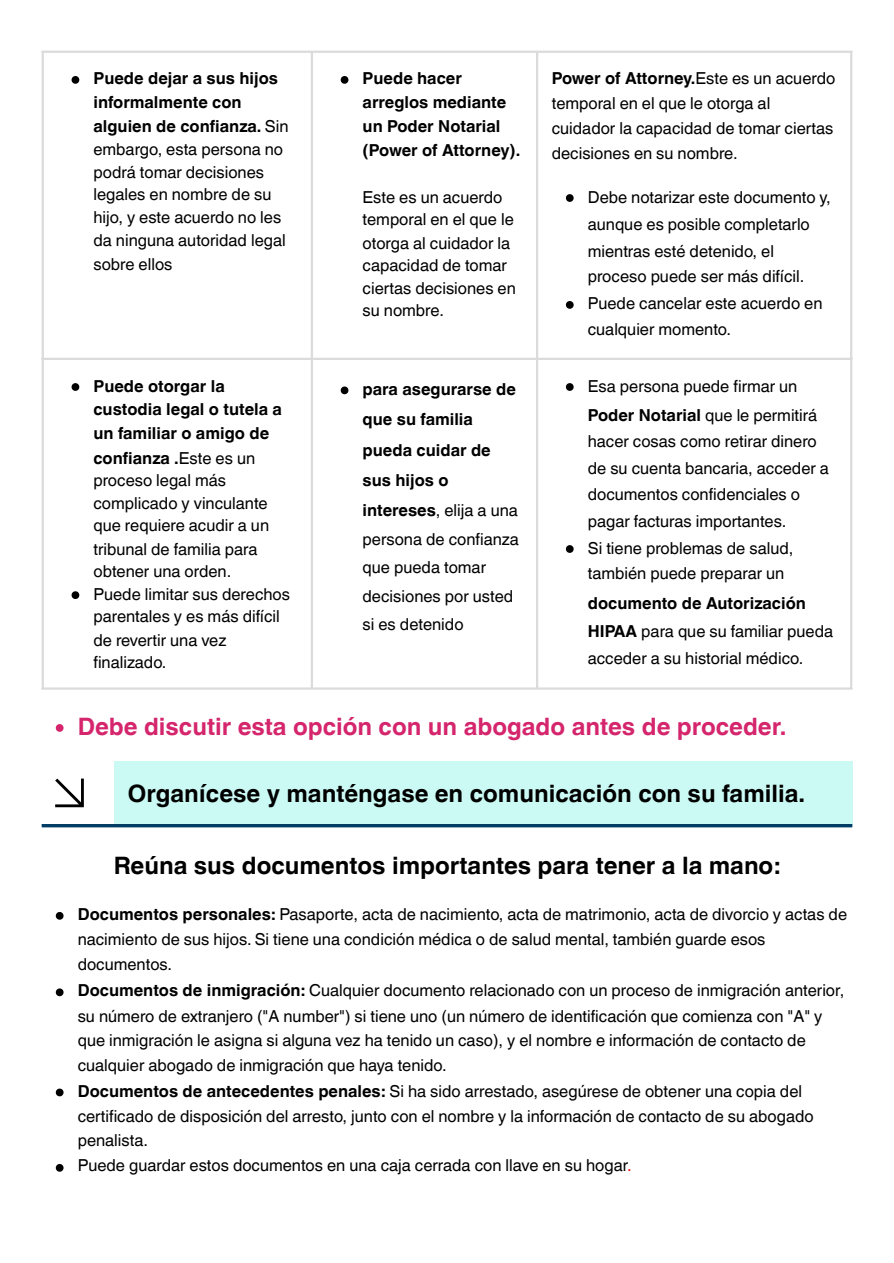
<style>
.page{position:relative;width:894px;height:1263px;background:#fff}
.page>*{position:absolute;margin:0;border:0;box-sizing:border-box;transform-origin:0 0}
.t1{font:700 24px "Helvetica World";color:#000}
.t2{font:700 24px "Helvetica World";color:#d5256c}
.t3{font:16.5px/22.8px "Helvetica World";color:#000}
.t4{font:700 16.5px/24px "Helvetica World";color:#000}
.s1{font-weight:700}
.s2{font-weight:400}
.s3{color:#f00}
</style>
<div class="page">
<svg style="left:72px;top:76px;width:7px;height:8px"></svg>
<svg style="left:340px;top:76px;width:8px;height:8px"></svg>
<svg style="left:565px;top:194px;width:8px;height:8px"></svg>
<svg style="left:565px;top:301px;width:8px;height:8px"></svg>
<svg style="left:72px;top:383px;width:7px;height:8px"></svg>
<svg style="left:72px;top:591px;width:7px;height:8px"></svg>
<svg style="left:340px;top:386px;width:8px;height:8px"></svg>
<svg style="left:565px;top:383px;width:8px;height:8px"></svg>
<svg style="left:565px;top:545px;width:8px;height:8px"></svg>
<hr style="left:42px;top:53px;width:2px;height:634px;background:#dbdbdb">
<hr style="left:311px;top:53px;width:2px;height:634px;background:#dbdbdb">
<hr style="left:536px;top:53px;width:2px;height:634px;background:#dbdbdb">
<hr style="left:849px;top:53px;width:3px;height:634px;background:#dbdbdb">
<hr style="left:42px;top:51px;width:810px;height:2px;background:#dbdbdb">
<hr style="left:42px;top:358px;width:810px;height:2px;background:#dbdbdb">
<hr style="left:42px;top:687px;width:810px;height:3px;background:#dbdbdb">
<svg style="left:56px;top:724px;width:7px;height:8px"></svg>
<div style="left:114px;top:762px;width:738px;height:64px;background:#cbfaf5"></div>
<svg style="left:55px;top:778px;width:28px;height:29px"></svg>
<hr style="left:42px;top:824px;width:810px;height:3px;background:#003c64">
<svg style="left:56px;top:912px;width:7px;height:8px"></svg>
<svg style="left:56px;top:988px;width:7px;height:8px"></svg>
<svg style="left:56px;top:1089px;width:7px;height:7px"></svg>
<svg style="left:56px;top:1164px;width:7px;height:8px"></svg>
<p class="t3" style="left:93px;top:67px;width:196px;line-height:23.2px"><span class="s1">Puede dejar a sus hijos informalmente con alguien de confianza.</span> Sin embargo, esta persona no podrá tomar decisiones legales en nombre de su hijo, y este acuerdo no les da ninguna autoridad legal sobre ellos</p>
<p class="t4" style="left:362px;top:65px;width:159px">Puede hacer arreglos mediante un Poder Notarial (Power of Attorney).</p>
<p class="t3" style="left:362px;top:185px;width:155px">Este es un acuerdo temporal en el que le otorga al cuidador la capacidad de tomar ciertas decisiones en su nombre.</p>
<p class="t4" style="left:93px;top:372px;width:190px">Puede otorgar la custodia legal o tutela a un familiar o amigo de confianza .<span class="s2">Este es un</span></p>
<p class="t3" style="left:93px;top:469px;width:177px">proceso legal más complicado y vinculante que requiere acudir a un tribunal de familia para obtener una orden.</p>
<p class="t3" style="left:93px;top:582px;width:198px">Puede limitar sus derechos parentales y es más difícil de revertir una vez finalizado.</p>
<p class="t4" style="left:362px;top:372px;width:157px;line-height:30.3px">para asegurarse de que su familia pueda cuidar de sus hijos o intereses<span class="s2">, elija a una</span></p>
<p class="t3" style="left:362px;top:525px;width:158px;line-height:28.5px">persona de confianza que pueda tomar decisiones por usted si es detenido</p>
<h1 class="t3" style="left:551px;top:66px;width:285px;line-height:24.8px"><span class="s1">Power of Attorney.</span>Este es un acuerdo temporal en el que le otorga al cuidador la capacidad de tomar ciertas decisiones en su nombre.</h1>
<p class="t3" style="left:587px;top:183px;width:244px;line-height:26.7px">Debe notarizar este documento y, aunque es posible completarlo mientras esté detenido, el proceso puede ser más difícil.</p>
<p class="t3" style="left:587px;top:291px;width:236px;line-height:25.8px">Puede cancelar este acuerdo en cualquier momento.</p>
<p class="t3" style="left:587px;top:371px;width:231px;line-height:29.2px">Esa persona puede firmar un<br><span class="s1">Poder Notarial</span> que le permitirá</p>
<p class="t3" style="left:587px;top:428px;width:242px;line-height:26.7px">hacer cosas como retirar dinero de su cuenta bancaria, acceder a documentos confidenciales o pagar facturas importantes.</p>
<p class="t3" style="left:587px;top:535px;width:207px;line-height:25.8px">Si tiene problemas de salud, también puede preparar un</p>
<p class="t3" style="left:587px;top:589px;width:247px;line-height:27.6px"><span class="s1">documento de Autorización<br>HIPAA</span> para que su familiar pueda acceder a su historial médico.</p>
<p class="t2" style="left:78px;top:707px;width:710px">Debe discutir esta opción con un abogado antes de proceder.</p>
<p class="t1" style="left:128px;top:774px;width:678px">Organícese y manténgase en comunicación con su familia.</p>
<p class="t1" style="left:114px;top:846px;width:667px">Reúna sus documentos importantes para tener a la mano:</p>
<p class="t3" style="left:78px;top:902px;width:770px;line-height:24.8px"><span class="s1">Documentos personales:</span> Pasaporte, acta de nacimiento, acta de matrimonio, acta de divorcio y actas de nacimiento de sus hijos. Si tiene una condición médica o de salud mental, también guarde esos documentos.</p>
<p class="t3" style="left:78px;top:977px;width:767px;line-height:25.2px"><span class="s1">Documentos de inmigración:</span> Cualquier documento relacionado con un proceso de inmigración anterior, su número de extranjero ("A number") si tiene uno (un número de identificación que comienza con "A" y que inmigración le asigna si alguna vez ha tenido un caso), y el nombre e información de contacto de cualquier abogado de inmigración que haya tenido.</p>
<p class="t3" style="left:78px;top:1079px;width:737px;line-height:24.8px"><span class="s1">Documentos de antecedentes penales:</span> Si ha sido arrestado, asegúrese de obtener una copia del certificado de disposición del arresto, junto con el nombre y la información de contacto de su abogado penalista.</p>
<p class="t3" style="left:78px;top:1154px;width:555px">Puede guardar estos documentos en una caja cerrada con llave en su hogar<span class="s3">.</span></p>
</div>
